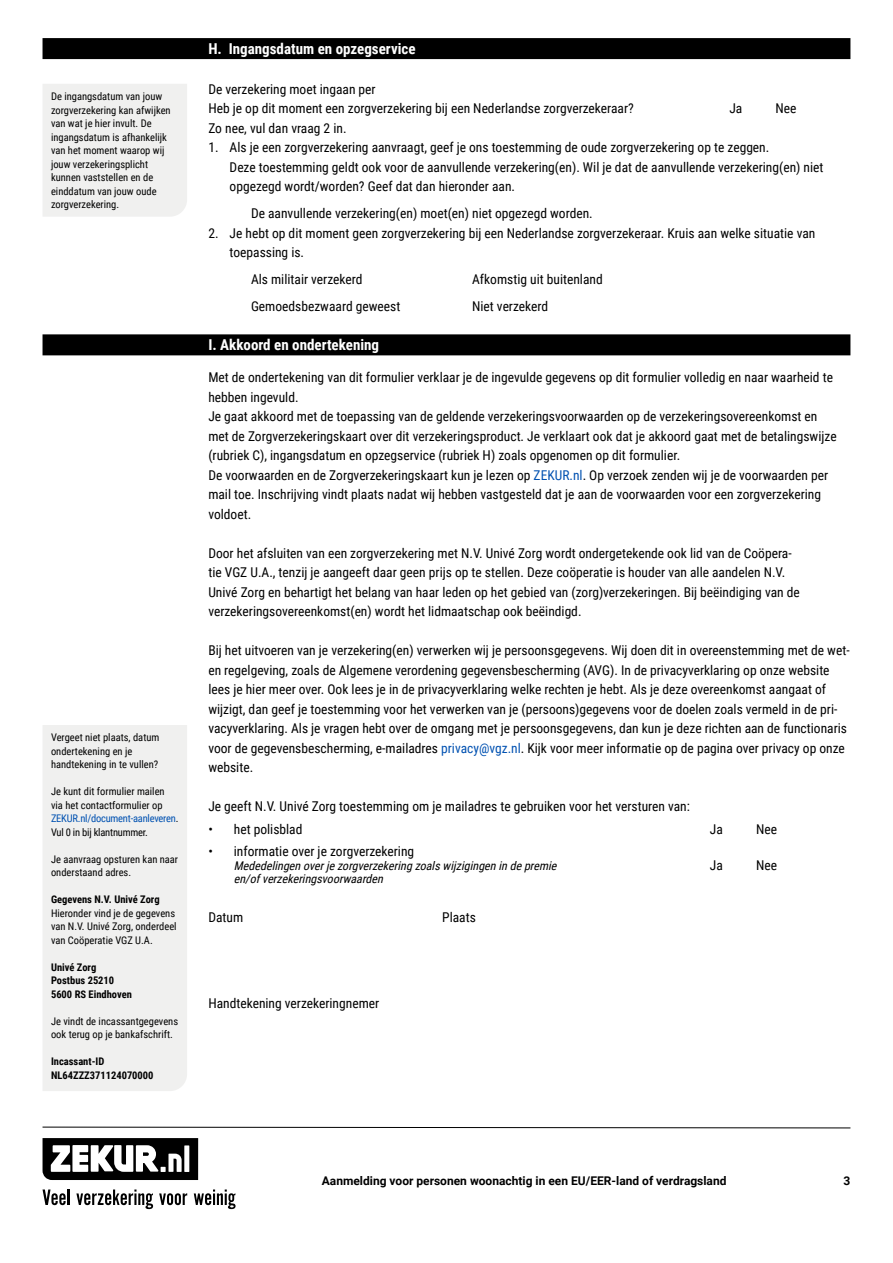
<style>
.page{position:relative;width:893px;height:1263px;background:#fff}
.page>*{position:absolute;margin:0;border:0;box-sizing:border-box;transform-origin:0 0}
.H2_Rubriek{font:700 15px "Roboto Condensed";color:#fff}
.plat___kader_plat{font:13.5px/19.5px "Roboto Condensed";color:#000}
.plat_hokje{font:13.5px "Roboto Condensed";color:#000}
.plat___kader_plat-2{font:italic 12px "Roboto Condensed";color:#000}
.t1{font:700 12px "Roboto";color:#000}
.Linkerkolom{font:10.5px/13.5px "Roboto Condensed";color:#000}
.Linkerkolom-2{font:700 10.5px/13.5px "Roboto Condensed";color:#000}
.s1{color:#0051b1}
</style>
<div class="page">
<svg style="left:43px;top:1138px;width:155px;height:42px"></svg>
<svg style="left:43px;top:1189px;width:26px;height:16px"></svg>
<svg style="left:76px;top:1189px;width:77px;height:20px"></svg>
<svg style="left:159px;top:1193px;width:28px;height:12px"></svg>
<svg style="left:194px;top:1189px;width:42px;height:20px"></svg>
<svg style="left:42px;top:1127px;width:809px;height:1px"></svg>
<div style="left:43px;top:38px;width:807px;height:21px;background:#000"></div>
<div style="left:43px;top:334px;width:807px;height:21px;background:#000"></div>
<div style="left:43px;top:84px;width:144px;height:133px;background:#f0f0ef"></div>
<div style="left:43px;top:725px;width:144px;height:366px;background:#f0f0ef"></div>
<p class="Linkerkolom" style="left:51px;top:89px;width:121px">De ingangsdatum van jouw zorgverzekering kan afwijken van wat je hier invult. De ingangsdatum is afhankelijk van het moment waarop wij jouw verzekeringsplicht kunnen vaststellen en de einddatum van jouw oude zorgverzekering.</p>
<p class="Linkerkolom" style="left:51px;top:730px;width:110px">Vergeet niet plaats, datum ondertekening en je handtekening in te vullen?</p>
<p class="Linkerkolom" style="left:51px;top:784px;width:129px">Je kunt dit formulier mailen via het contactformulier op<br><span class="s1">ZEKUR.nl/document-aanleveren</span>.<br>Vul 0 in bij klantnummer.</p>
<p class="Linkerkolom" style="left:51px;top:852px;width:129px">Je aanvraag opsturen kan naar onderstaand adres.</p>
<p class="Linkerkolom-2" style="left:51px;top:892px;width:110px">Gegevens N.V. Univé Zorg</p>
<p class="Linkerkolom" style="left:51px;top:906px;width:127px">Hieronder vind je de gegevens van N.V. Univé Zorg, onderdeel van Coöperatie VGZ U.A.</p>
<p class="Linkerkolom-2" style="left:51px;top:960px;width:47px">Univé Zorg</p>
<p class="Linkerkolom-2" style="left:51px;top:973px;width:65px">Postbus 25210</p>
<p class="Linkerkolom-2" style="left:51px;top:987px;width:82px">5600 RS Eindhoven</p>
<p class="Linkerkolom" style="left:51px;top:1014px;width:129px">Je vindt de incassantgegevens ook terug op je bankafschrift.</p>
<p class="Linkerkolom-2" style="left:51px;top:1054px;width:104px">Incassant-ID<br>NL64ZZZ371124070000</p>
<p class="H2_Rubriek" style="left:208px;top:38px;width:209px">H. Ingangsdatum en opzegservice</p>
<p class="plat_hokje" style="left:208px;top:79px;width:169px">De verzekering moet ingaan per</p>
<p class="plat___kader_plat" style="left:208px;top:98px;width:427px">Heb je op dit moment een zorgverzekering bij een Nederlandse zorgverzekeraar?</p>
<p class="plat___kader_plat" style="left:729px;top:98px;width:14px">Ja</p>
<p class="plat___kader_plat" style="left:776px;top:98px;width:22px">Nee</p>
<p class="plat___kader_plat" style="left:208px;top:117px;width:140px">Zo nee, vul dan vraag 2 in.</p>
<p class="plat___kader_plat" style="left:230px;top:137px;width:595px;text-indent:-21px">1. Als je een zorgverzekering aanvraagt, geef je ons toestemming de oude zorgverzekering op te zeggen.<br>Deze toestemming geldt ook voor de aanvullende verzekering(en). Wil je dat de aanvullende verzekering(en) niet opgezegd wordt/worden? Geef dat dan hieronder aan.</p>
<p class="plat_hokje" style="left:251px;top:204px;width:343px">De aanvullende verzekering(en) moet(en) niet opgezegd worden.</p>
<p class="plat___kader_plat" style="left:230px;top:222px;width:587px;text-indent:-21px">2. Je hebt op dit moment geen zorgverzekering bij een Nederlandse zorgverzekeraar. Kruis aan welke situatie van toepassing is.</p>
<p class="plat_hokje" style="left:251px;top:270px;width:113px">Als militair verzekerd</p>
<p class="plat_hokje" style="left:472px;top:270px;width:132px">Afkomstig uit buitenland</p>
<p class="plat_hokje" style="left:251px;top:297px;width:151px">Gemoedsbezwaard geweest</p>
<p class="plat_hokje" style="left:472px;top:297px;width:78px">Niet verzekerd</p>
<p class="H2_Rubriek" style="left:208px;top:334px;width:172px">I. Akkoord en ondertekening</p>
<p class="plat___kader_plat" style="left:208px;top:367px;width:626px">Met de ondertekening van dit formulier verklaar je de ingevulde gegevens op dit formulier volledig en naar waarheid te hebben ingevuld.</p>
<p class="plat___kader_plat" style="left:208px;top:406px;width:630px">Je gaat akkoord met de toepassing van de geldende verzekeringsvoorwaarden op de verzekeringsovereenkomst en met de Zorgverzekeringskaart over dit verzekeringsproduct. Je verklaart ook dat je akkoord gaat met de betalingswijze (rubriek C), ingangsdatum en opzegservice (rubriek H) zoals opgenomen op dit formulier.</p>
<p class="plat___kader_plat" style="left:208px;top:465px;width:621px">De voorwaarden en de Zorgverzekeringskaart kun je lezen op <span class="s1">ZEKUR.nl</span>. Op verzoek zenden wij je de voorwaarden per mail toe. Inschrijving vindt plaats nadat wij hebben vastgesteld dat je aan de voorwaarden voor een zorgverzekering voldoet.</p>
<p class="plat___kader_plat" style="left:208px;top:543px;width:593px">Door het afsluiten van een zorgverzekering met N.V. Univé Zorg wordt ondergetekende ook lid van de Coöpera&shy;tie VGZ U.A., tenzij je aangeeft daar geen prijs op te stellen. Deze coöperatie is houder van alle aandelen N.V.<br>Univé Zorg en behartigt het belang van haar leden op het gebied van (zorg)verzekeringen. Bij beëindiging van de verzekeringsovereenkomst(en) wordt het lidmaatschap ook beëindigd.</p>
<p class="plat___kader_plat" style="left:208px;top:640px;width:643px">Bij het uitvoeren van je verzekering(en) verwerken wij je persoonsgegevens. Wij doen dit in overeenstemming met de wet&shy;en regelgeving, zoals de Algemene verordening gegevensbescherming (AVG). In de privacyverklaring op onze website lees je hier meer over. Ook lees je in de privacyverklaring welke rechten je hebt. Als je deze overeenkomst aangaat of wijzigt, dan geef je toestemming voor het verwerken van je (persoons)gegevens voor de doelen zoals vermeld in de pri&shy;vacyverklaring. Als je vragen hebt over de omgang met je persoonsgegevens, dan kun je deze richten aan de functionaris voor de gegevensbescherming, e-mailadres <span class="s1">privacy@vgz.nl</span>. Kijk voor meer informatie op de pagina over privacy op onze website.</p>
<p class="plat___kader_plat" style="left:208px;top:796px;width:483px">Je geeft N.V. Univé Zorg toestemming om je mailadres te gebruiken voor het versturen van:</p>
<p class="plat___kader_plat" style="left:208px;top:819px;width:96px">• het polisblad</p>
<p class="plat___kader_plat" style="left:710px;top:819px;width:14px">Ja</p>
<p class="plat___kader_plat" style="left:756px;top:819px;width:22px">Nee</p>
<p class="plat___kader_plat" style="left:208px;top:841px;width:207px">• informatie over je zorgverzekering</p>
<p class="plat___kader_plat-2" style="left:234px;top:857px;width:327px">Mededelingenoverjezorgverzekeringzoalswijzigingenindepremie</p>
<p class="plat___kader_plat" style="left:710px;top:855px;width:14px">Ja</p>
<p class="plat___kader_plat" style="left:756px;top:855px;width:22px">Nee</p>
<p class="plat___kader_plat-2" style="left:234px;top:871px;width:154px">en/of verzekeringsvoorwaarden</p>
<p class="plat___kader_plat" style="left:208px;top:907px;width:36px">Datum</p>
<p class="plat___kader_plat" style="left:442px;top:907px;width:35px">Plaats</p>
<p class="plat___kader_plat" style="left:208px;top:993px;width:172px">Handtekening verzekeringnemer</p>
<p class="t1" style="left:322px;top:1172px;width:406px">Aanmelding voor personen woonachtig in een EU/EER-land of verdragsland</p>
<p class="t1" style="left:844px;top:1172px;width:8px">3</p>
</div>
